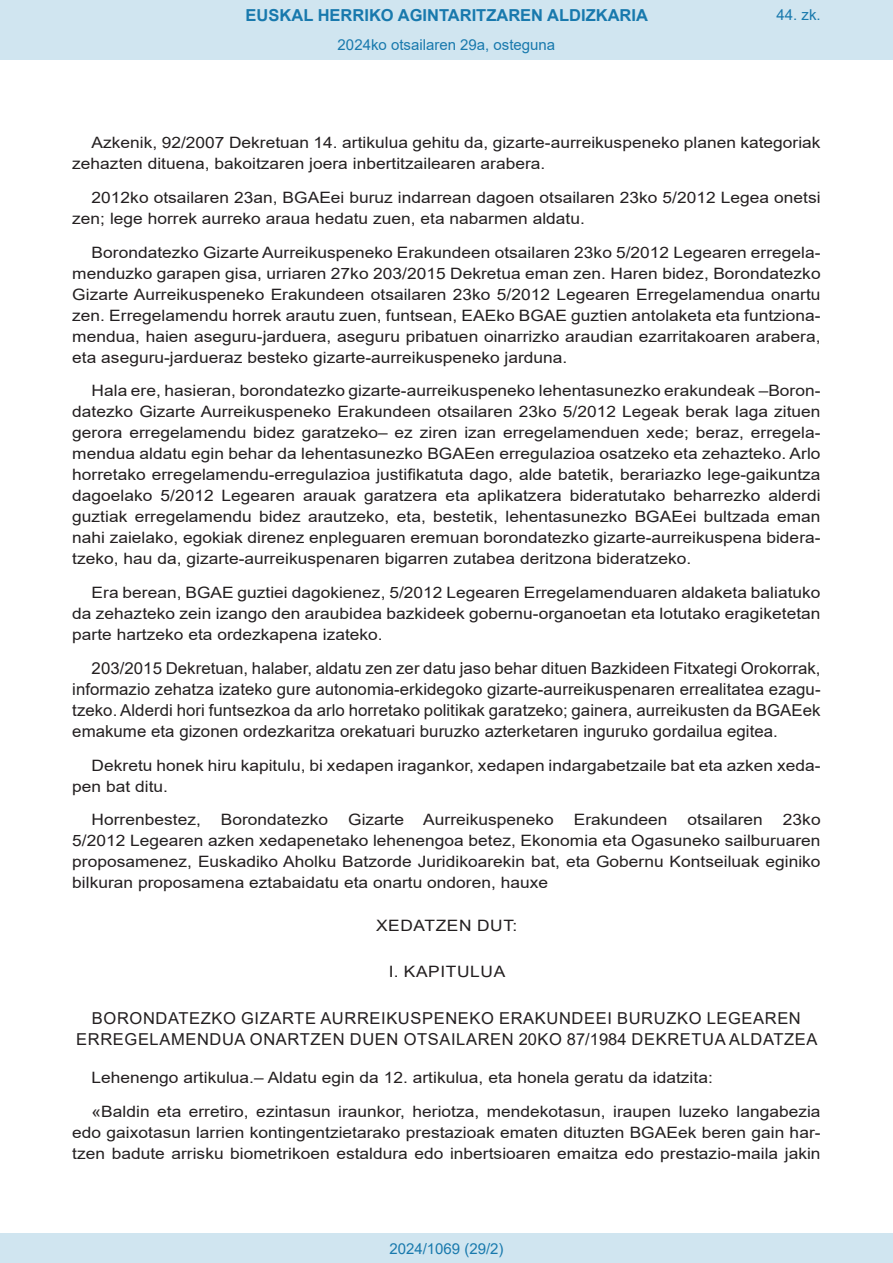
<style>
.page{position:relative;width:893px;height:1263px;background:#fff}
.page>*{position:absolute;margin:0;border:0;box-sizing:border-box;transform-origin:0 0}
.BOPVDetalle{font:16.5px/21px "Arial";color:#231f20;text-align:justify}
.BOPVClave{font:16.5px/21px "Arial";letter-spacing:.035em;color:#231f20;text-align:center}
.t1{font:700 16.5px "Arial";color:#1879ad}
.BOPVDetalle-2{font:15.6px/21px "Arial";color:#231f20;text-align:justify;scale:1.11 1}
.BOPVClave-2{font:15.6px "Arial";letter-spacing:.035em;color:#231f20;scale:1.11 1}
.Paginacion_Centro{font:15px "Arial";color:#1879ad}
</style>
<div class="page">
<div style="left:0;top:0;width:893px;height:60px;background:#d0e5f0"></div>
<div style="left:0;top:1233px;width:893px;height:30px;background:#d0e5f0"></div>
<p class="t1" style="left:246px;top:3px;width:404px">EUSKAL HERRIKO AGINTARITZAREN ALDIZKARIA</p>
<p class="Paginacion_Centro" style="left:338px;top:35px;width:219px">2024ko otsailaren 29a, osteguna</p>
<p class="Paginacion_Centro" style="left:776px;top:5px;width:46px">44. zk.</p>
<p class="BOPVDetalle-2" style="left:72px;top:132px;width:676px;text-indent:19px">Azkenik, 92/2007 Dekretuan 14. artikulua gehitu da, gizarte-aurreikuspeneko planen kategoriak zehazten dituena, bakoitzaren joera inbertitzailearen arabera.</p>
<p class="BOPVDetalle-2" style="left:72px;top:187px;width:676px;text-indent:19px">2012ko otsailaren 23an, BGAEei buruz indarrean dagoen otsailaren 23ko 5/2012 Legea onetsi zen; lege horrek aurreko araua hedatu zuen, eta nabarmen aldatu.</p>
<p class="BOPVDetalle-2" style="left:72px;top:242px;width:676px;text-indent:19px">Borondatezko Gizarte Aurreikuspeneko Erakundeen otsailaren 23ko 5/2012 Legearen erregela&shy;menduzko garapen gisa, urriaren 27ko 203/2015 Dekretua eman zen. Haren bidez, Borondatezko Gizarte Aurreikuspeneko Erakundeen otsailaren 23ko 5/2012 Legearen Erregelamendua onartu zen. Erregelamendu horrek arautu zuen, funtsean, EAEko BGAE guztien antolaketa eta funtziona&shy;mendua, haien aseguru-jarduera, aseguru pribatuen oinarrizko araudian ezarritakoaren arabera, eta aseguru-jardueraz besteko gizarte-aurreikuspeneko jarduna.</p>
<p class="BOPVDetalle-2" style="left:72px;top:380px;width:676px;text-indent:19px">Hala ere, hasieran, borondatezko gizarte-aurreikuspeneko lehentasunezko erakundeak –Boron&shy;datezko Gizarte Aurreikuspeneko Erakundeen otsailaren 23ko 5/2012 Legeak berak laga zituen gerora erregelamendu bidez garatzeko– ez ziren izan erregelamenduen xede; beraz, erregela&shy;mendua aldatu egin behar da lehentasunezko BGAEen erregulazioa osatzeko eta zehazteko. Arlo horretako erregelamendu-erregulazioa justifikatuta dago, alde batetik, berariazko lege-gaikuntza dagoelako 5/2012 Legearen arauak garatzera eta aplikatzera bideratutako beharrezko alderdi guztiak erregelamendu bidez arautzeko, eta, bestetik, lehentasunezko BGAEei bultzada eman nahi zaielako, egokiak direnez enpleguaren eremuan borondatezko gizarte-aurreikuspena bidera&shy;tzeko, hau da, gizarte-aurreikuspenaren bigarren zutabea deritzona bideratzeko.</p>
<p class="BOPVDetalle-2" style="left:72px;top:582px;width:676px;text-indent:19px">Era berean, BGAE guztiei dagokienez, 5/2012 Legearen Erregelamenduaren aldaketa baliatuko da zehazteko zein izango den araubidea bazkideek gobernu-organoetan eta lotutako eragiketetan parte hartzeko eta ordezkapena izateko.</p>
<p class="BOPVDetalle" style="left:72px;top:657px;width:750px;text-indent:19px">203/2015 Dekretuan, halaber, aldatu zen zer datu jaso behar dituen Bazkideen Fitxategi Orokorrak, informazio zehatza izateko gure autonomia-erkidegoko gizarte-aurreikuspenaren errealitatea ezagu&shy;tzeko. Alderdi hori funtsezkoa da arlo horretako politikak garatzeko; gainera, aurreikusten da BGAEek emakume eta gizonen ordezkaritza orekatuari buruzko azterketaren inguruko gordailua egitea.</p>
<p class="BOPVDetalle-2" style="left:72px;top:755px;width:676px;text-indent:19px">Dekretu honek hiru kapitulu, bi xedapen iragankor, xedapen indargabetzaile bat eta azken xeda&shy;pen bat ditu.</p>
<p class="BOPVDetalle-2" style="left:92px;top:809px;width:100px">Horrenbestez,</p>
<p class="BOPVDetalle-2" style="left:221px;top:809px;width:98px">Borondatezko</p>
<p class="BOPVDetalle-2" style="left:348px;top:809px;width:187px">Gizarte Aurreikuspeneko</p>
<p class="BOPVDetalle-2" style="left:574px;top:809px;width:86px">Erakundeen</p>
<p class="BOPVDetalle-2" style="left:687px;top:809px;width:69px">otsailaren</p>
<p class="BOPVDetalle-2" style="left:72px;top:809px;width:676px;text-indent:711px">23ko 5/2012 Legearen azken xedapenetako lehenengoa betez, Ekonomia eta Ogasuneko sailburuaren proposamenez, Euskadiko Aholku Batzorde Juridikoarekin bat, eta Gobernu Kontseiluak eginiko bilkuran proposamena eztabaidatu eta onartu ondoren, hauxe</p>
<p class="BOPVClave-2" style="left:376px;top:914px;width:129px">XEDATZEN DUT:</p>
<p class="BOPVClave-2" style="left:389px;top:961px;width:107px">I. KAPITULUA</p>
<p class="BOPVClave" style="left:76px;top:1007px;width:743px">BORONDATEZKO GIZARTE AURREIKUSPENEKO ERAKUNDEEI BURUZKO LEGEAREN<br>ERREGELAMENDUA ONARTZEN DUEN OTSAILAREN 20KO 87/1984 DEKRETUA ALDATZEA</p>
<p class="BOPVDetalle-2" style="left:92px;top:1067px;width:561px">Lehenengo artikulua.– Aldatu egin da 12. artikulua, eta honela geratu da idatzita:</p>
<p class="BOPVDetalle-2" style="left:72px;top:1100px;width:676px;text-indent:19px">«Baldin eta erretiro, ezintasun iraunkor, heriotza, mendekotasun, iraupen luzeko langabezia edo gaixotasun larrien kontingentzietarako prestazioak ematen dituzten BGAEek beren gain har&shy;tzen badute arrisku biometrikoen estaldura edo inbertsioaren emaitza edo prestazio-maila jakin</p>
<p class="Paginacion_Centro" style="left:389px;top:1238px;width:116px">2024/1069 (29/2)</p>
</div>
